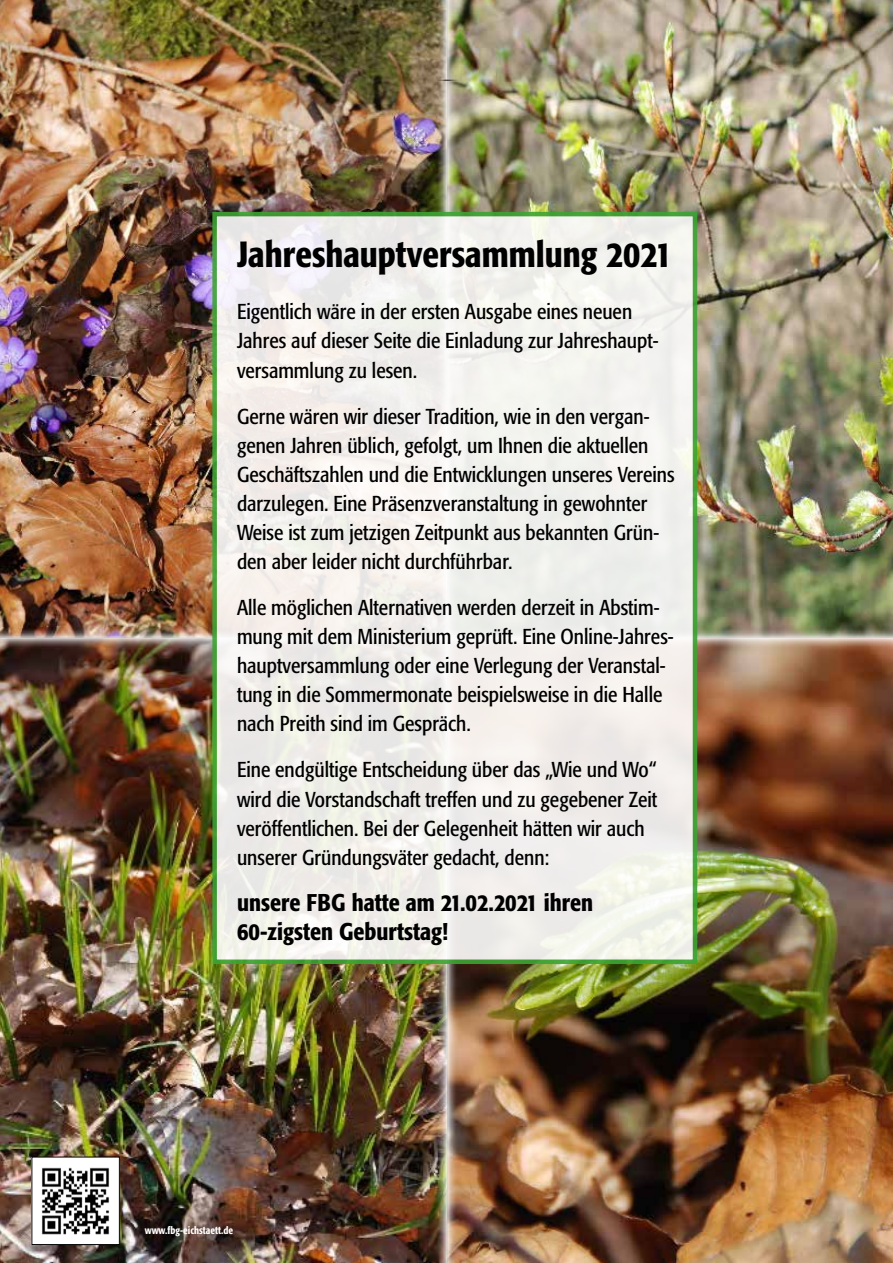
<style>
.page{position:relative;width:893px;height:1263px;background:#fff}
.page>*{position:absolute;margin:0;border:0;box-sizing:border-box;transform-origin:0 0}
.t1{font:500 condensed 36px "Formata";color:#000}
.t2{font:500 condensed 24px/29.1px "Formata";color:#000}
.t3{font:condensed 21.3px/29.1px "Formata";color:#000}
.t4{font:500 condensed 10.5px "Formata";color:#fff;scale:.96 1}
</style>
<div class="page">
<img style="left:0;top:0;width:893px;height:1263px">
<img style="left:34px;top:1159px;width:84px;height:84px">
<div style="left:32px;top:1157px;width:88px;height:88px;border:1px solid #000"></div>
<div style="left:212px;top:212px;width:485px;height:752px;background:#f1f0ec;border:4px solid #3da434"></div>
<h1 class="t1" style="left:237px;top:232px;width:436px">Jahreshauptversammlung 2021</h1>
<p class="t3" style="left:237px;top:297px;width:423px">Eigentlich wäre in der ersten Ausgabe eines neuen<br>Jahres auf dieser Seite die Einladung zur Jahreshaupt&shy;versammlung zu lesen.</p>
<p class="t3" style="left:237px;top:402px;width:439px">Gerne wären wir dieser Tradition, wie in den vergan&shy;genen Jahren üblich, gefolgt, um Ihnen die aktuellen Geschäftszahlen und die Entwicklungen unseres Vereins darzulegen. Eine Präsenzveranstaltung in gewohnter Weise ist zum jetzigen Zeitpunkt aus bekannten Grün&shy;den aber leider nicht durchführbar.</p>
<p class="t3" style="left:237px;top:593px;width:438px">Alle möglichen Alternativen werden derzeit in Abstim&shy;mung mit dem Ministerium geprüft. Eine Online-Jahres&shy;hauptversammlung oder eine Verlegung der Veranstal&shy;tung in die Sommermonate beispielsweise in die Halle nach Preith sind im Gespräch.</p>
<p class="t3" style="left:237px;top:755px;width:422px">Eine endgültige Entscheidung über das „Wie und Wo“ wird die Vorstandschaft treffen und zu gegebener Zeit veröffentlichen. Bei der Gelegenheit hätten wir auch unserer Gründungsväter gedacht, denn:</p>
<p class="t2" style="left:237px;top:888px;width:358px">unsere FBG hatte am 21.02.2021 ihren<br>60-zigsten Geburtstag!</p>
<p class="t4" style="left:145px;top:1224px;width:94px">www.fbg-eichstaett.de</p>
</div>
